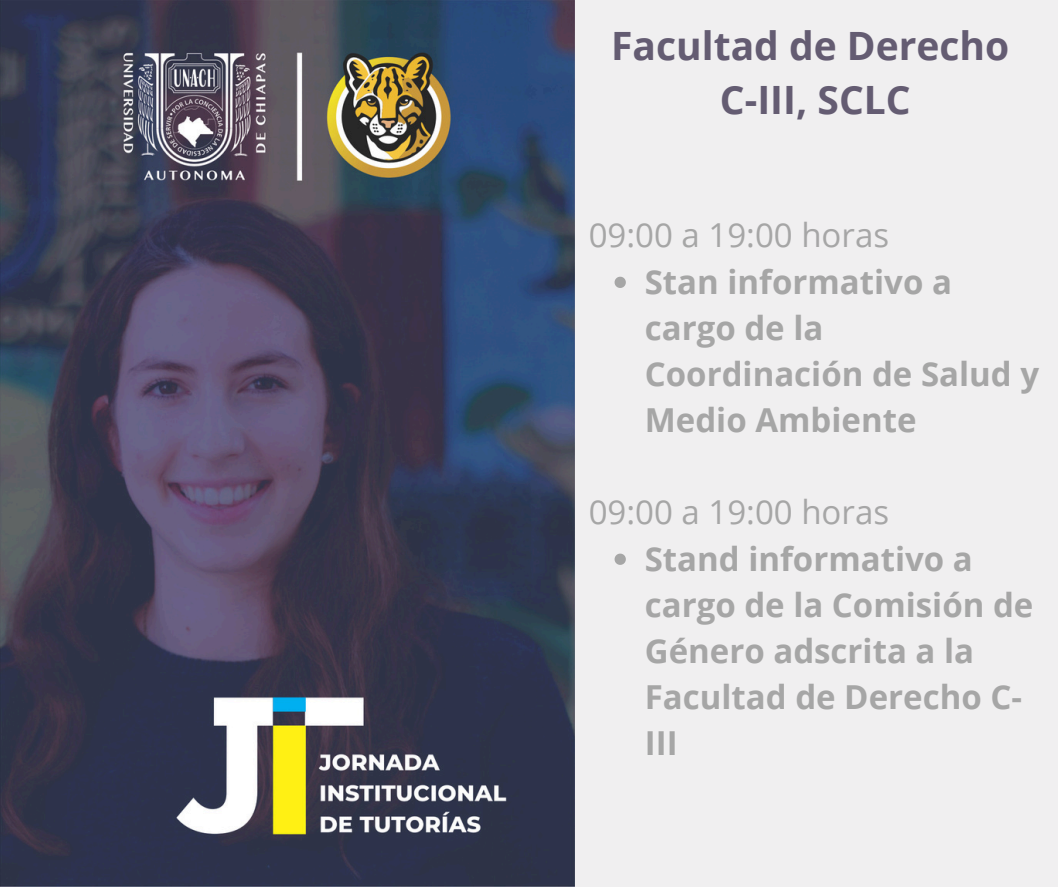
<style>
.page{position:relative;width:1058px;height:887px;background:#fff}
.page>*{position:absolute;margin:0;border:0;box-sizing:border-box;transform-origin:0 0}
.t1{font:700 39px/54px "Open Sans";color:#645c72;text-align:center}
.t2{font:700 33px/46.2px "Open Sans";color:#a6a6a6}
.t3{font:33px "Open Sans";color:#a6a6a6}
</style>
<div class="page">
<div style="left:0;top:0;width:1058px;height:886px;background:#f0eff0"></div>
<img style="left:0;top:0;width:574px;height:886px">
<svg style="left:614px;top:277px;width:12px;height:11px"></svg>
<svg style="left:614px;top:553px;width:12px;height:12px"></svg>
<h1 class="t1" style="left:611px;top:18px;width:400px">Facultad de Derecho<br>C-III, SCLC</h1>
<p class="t3" style="left:588px;top:212px;width:302px">09:00 a 19:00 horas</p>
<p class="t2" style="left:645px;top:258px;width:396px">Stan informativo a cargo de la<br>Coordinación de Salud y<br>Medio Ambiente</p>
<p class="t3" style="left:588px;top:489px;width:302px">09:00 a 19:00 horas</p>
<p class="t2" style="left:645px;top:534px;width:390px">Stand informativo a cargo de la Comisión de<br>Género adscrita a la<br>Facultad de Derecho C-<br>III</p>
</div>
